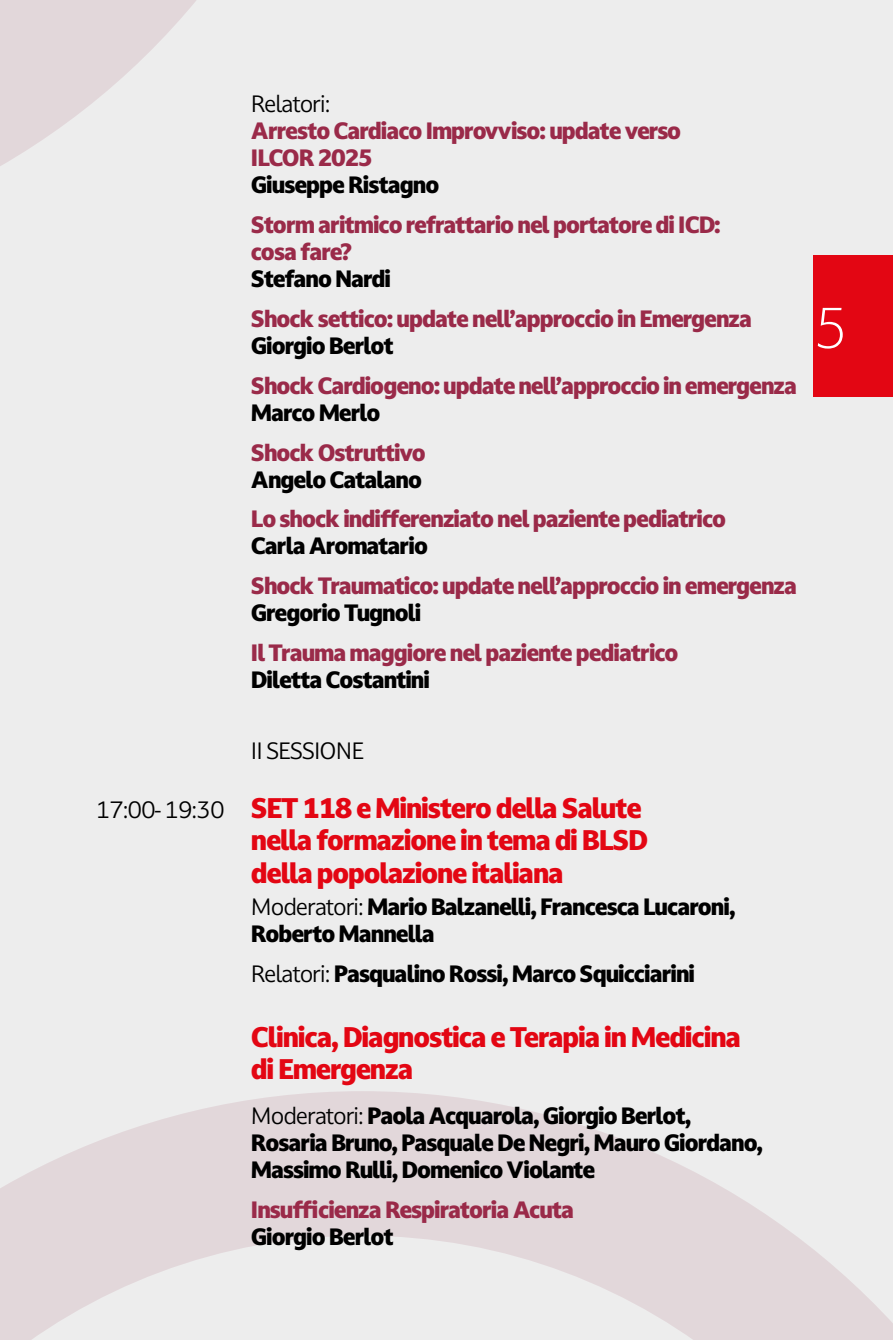
<style>
.page{position:relative;width:893px;height:1340px;background:#fff}
.page>*{position:absolute;margin:0;border:0;box-sizing:border-box;transform-origin:0 0}
.t1{font:300 54px "Darkmode Darkmode On";color:#fff}
.t2{font:900 27px/32.4px "Darkmode Darkmode On";letter-spacing:-.05em;color:#e30613}
.t3{font:900 22.5px/27px "Darkmode Darkmode On";letter-spacing:-.05em;color:#9a2a49}
.t4{font:900 22.5px/27px "Darkmode Darkmode On";letter-spacing:-.05em;color:#000}
.t5{font:22.5px "Darkmode Darkmode On";letter-spacing:-.05em;color:#000}
.s1{font-weight:400;font-size:22.5px;color:#000}
.s2{font-weight:400}
</style>
<div class="page">
<div style="left:0;top:0;width:893px;height:1339px;background:#ededed"></div>
<div style="left:813px;top:255px;width:80px;height:142px;background:#e30613"></div>
<svg style="left:0;top:1091px;width:893px;height:248px;fill:#e2d7da"></svg>
<svg style="left:0;top:0;width:196px;height:166px;fill:#e2d7da"></svg>
<p class="t5" style="left:251px;top:89px;width:81px">Relatori:</p>
<p class="t3" style="left:251px;top:117px;width:432px">Arresto Cardiaco Improvviso: update verso<br>ILCOR 2025</p>
<p class="t4" style="left:251px;top:171px;width:190px">Giuseppe Ristagno</p>
<p class="t3" style="left:251px;top:211px;width:472px">Storm aritmico refrattario nel portatore di ICD: cosa fare?</p>
<p class="t4" style="left:251px;top:265px;width:142px">Stefano Nardi</p>
<p class="t3" style="left:251px;top:305px;width:503px">Shock settico: update nell’approccio in Emergenza</p>
<p class="t4" style="left:251px;top:332px;width:145px">Giorgio Berlot</p>
<p class="t3" style="left:251px;top:371px;width:548px">Shock Cardiogeno: update nell’approccio in emergenza</p>
<p class="t4" style="left:251px;top:398px;width:131px">Marco Merlo</p>
<p class="t3" style="left:251px;top:438px;width:176px">Shock Ostruttivo</p>
<p class="t4" style="left:251px;top:465px;width:173px">Angelo Catalano</p>
<p class="t3" style="left:251px;top:505px;width:477px">Lo shock indifferenziato nel paziente pediatrico</p>
<p class="t4" style="left:251px;top:532px;width:179px">Carla Aromatario</p>
<p class="t3" style="left:251px;top:572px;width:548px">Shock Traumatico: update nell’approccio in emergenza</p>
<p class="t4" style="left:251px;top:599px;width:172px">Gregorio Tugnoli</p>
<p class="t3" style="left:251px;top:638px;width:429px">Il Trauma maggiore nel paziente pediatrico</p>
<p class="t4" style="left:251px;top:665px;width:181px">Diletta Costantini</p>
<p class="t5" style="left:251px;top:735px;width:114px">II SESSIONE</p>
<p class="t2" style="left:251px;top:791px;width:399px;text-indent:-155px"><span class="s1">17:00- 19:30</span> SET 118 e Ministero della Salute nella formazione in tema di BLSD della popolazione italiana</p>
<p class="t4" style="left:251px;top:892px;width:486px"><span class="s2">Moderatori:</span> Mario Balzanelli, Francesca Lucaroni,<br>Roberto Mannella</p>
<p class="t4" style="left:251px;top:959px;width:446px"><span class="s2">Relatori:</span> Pasqualino Rossi, Marco Squicciarini</p>
<p class="t2" style="left:251px;top:1020px;width:492px">Clinica, Diagnostica e Terapia in Medicina di Emergenza</p>
<p class="t4" style="left:251px;top:1102px;width:514px"><span class="s2">Moderatori:</span> Paola Acquarola, Giorgio Berlot,<br>Rosaria Bruno, Pasquale De Negri, Mauro Giordano,<br>Massimo Rulli, Domenico Violante</p>
<p class="t3" style="left:251px;top:1195px;width:325px">Insufficienza Respiratoria Acuta</p>
<p class="t4" style="left:251px;top:1222px;width:145px">Giorgio Berlot</p>
<h1 class="t1" style="left:813px;top:291px;width:37px">5</h1>
</div>
